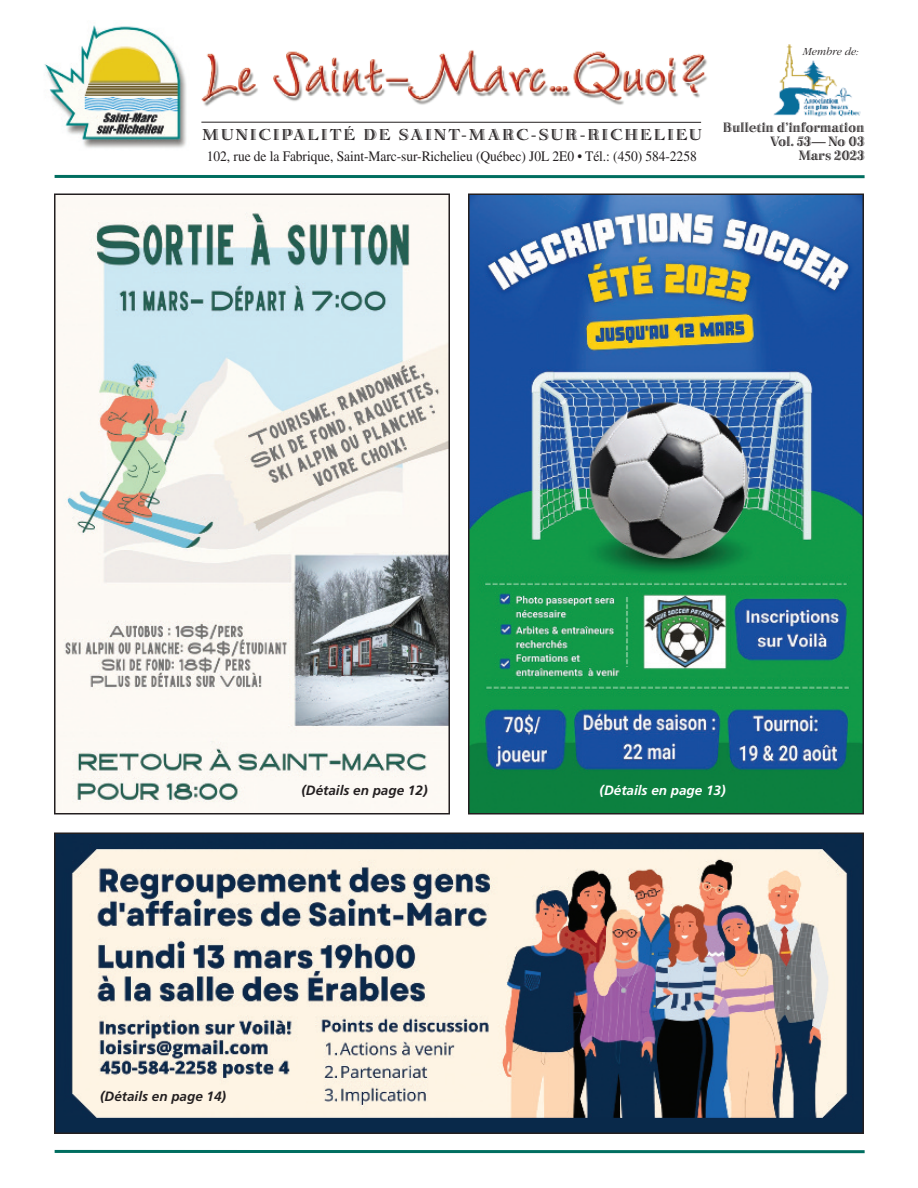
<style>
.page{position:relative;width:918px;height:1188px;background:#fff}
.page>*{position:absolute;margin:0;border:0;box-sizing:border-box;transform-origin:0 0}
.t1{font:16.35px "Bertie Plain";letter-spacing:.11em;color:#231f20;scale:1.13 1}
.t2{font:14.4px "Times";letter-spacing:-.005em;color:#231f20;scale:.94 1}
.t3{font:14.1px/14.1px "Bertie Plain";letter-spacing:-.005em;color:#231f20;text-align:right}
.t4{font:italic 700 13.5px "Frutiger";color:#231f20}
.t5{font:italic 700 13.5px "Frutiger";color:#fff}
.t6{font:italic 300 11.25px "Garamond";color:#231f20}
</style>
<div class="page">
<img style="left:471px;top:197px;width:390px;height:614px">
<div style="left:468px;top:194px;width:396px;height:620px;border:2px solid #231f20"></div>
<img style="left:201px;top:50px;width:506px;height:73px">
<img style="left:44px;top:25px;width:142px;height:123px">
<hr style="left:201px;top:122px;width:500px;height:1px;background:#231f20">
<hr style="left:55px;top:175px;width:810px;height:3px;background:#006e60">
<hr style="left:55px;top:1150px;width:810px;height:3px;background:#006e60">
<img style="left:773px;top:44px;width:88px;height:73px">
<img style="left:57px;top:197px;width:390px;height:614px">
<div style="left:54px;top:194px;width:396px;height:620px;border:2px solid #231f20"></div>
<img style="left:57px;top:835px;width:804px;height:296px">
<div style="left:54px;top:832px;width:810px;height:302px;border:2px solid #231f20"></div>
<p class="t6" style="left:802px;top:44px;width:58px">Membre de:</p>
<p class="t1" style="left:203px;top:129px;width:443px">MUNICIPALITÉ DE SAINT-MARC-SUR-RICHELIEU</p>
<p class="t3" style="left:723px;top:122px;width:143px">Bulletin d’information<br>Vol. 53—No 03</p>
<p class="t2" style="left:207px;top:152px;width:523px">102, rue de la Fabrique, Saint-Marc-sur-Richelieu (Québec) J0L 2E0 • Tél.: (450) 584-2258</p>
<p class="t3" style="left:799px;top:150px;width:67px">Mars 2023</p>
<p class="t4" style="left:302px;top:785px;width:128px">(Détails en page 12)</p>
<p class="t4" style="left:100px;top:1091px;width:127px">(Détails en page 14)</p>
<p class="t5" style="left:600px;top:785px;width:128px">(Détails en page 13)</p>
</div>
